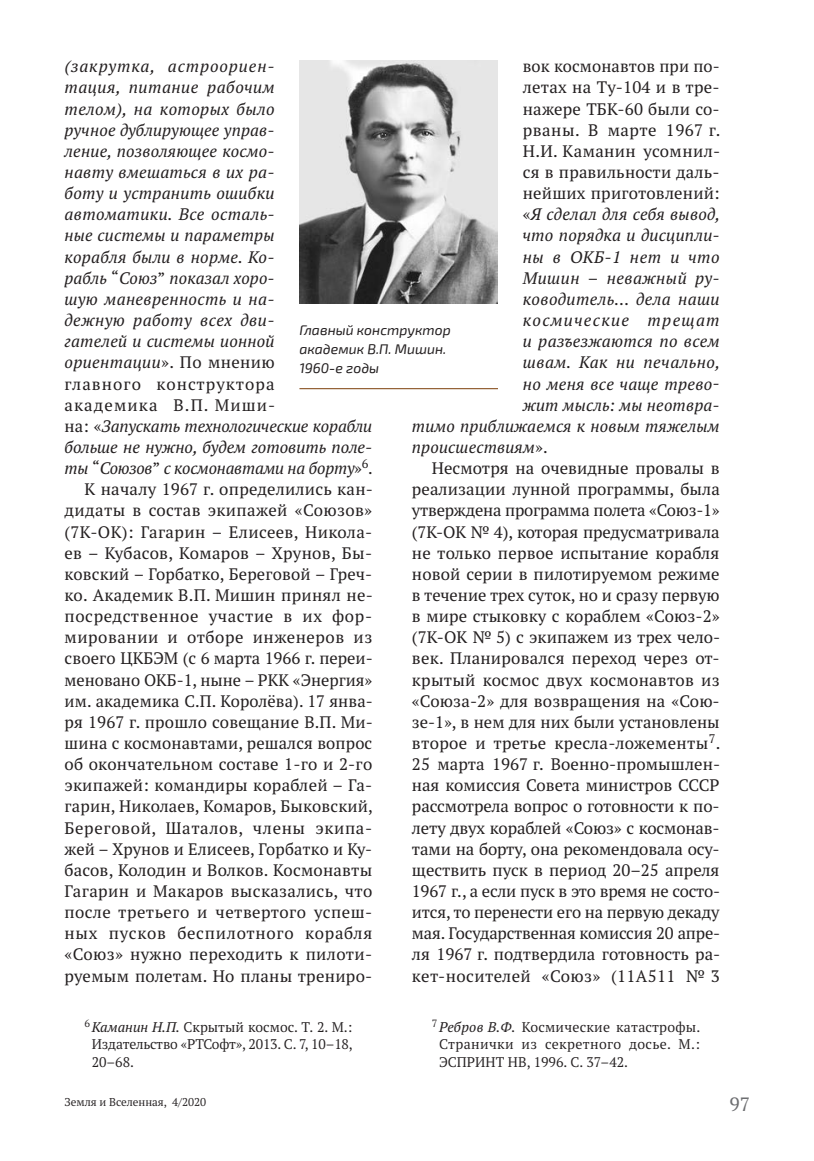
<style>
.page{position:relative;width:814px;height:1161px;background:#fff}
.page>*{position:absolute;margin:0;border:0;box-sizing:border-box;transform-origin:0 0}
.t1{font:19.25px "PT Serif Pro";color:#6c6d70}
.t2{font:16.62px "PT Serif Pro";letter-spacing:.01em;color:#231f20}
.t3{font:italic 16.62px "PT Serif Pro";letter-spacing:.015em;color:#231f20}
.t4{font:16.62px "PT Serif Pro";letter-spacing:-.01em;color:#231f20}
.t5{font:16.62px "PT Serif Pro";letter-spacing:.035em;color:#231f20}
.t6{font:16.62px "PT Serif Pro";letter-spacing:.03em;color:#231f20}
.t7{font:italic 16.62px "PT Serif Pro";letter-spacing:-.01em;color:#231f20}
.t8{font:italic 16.62px "PT Serif Pro";letter-spacing:-.015em;color:#231f20}
.t9{font:italic 16.62px "PT Serif Pro";letter-spacing:-.005em;color:#231f20}
.t10{font:16.62px "PT Serif Pro";letter-spacing:.045em;color:#231f20}
.t11{font:italic 16.62px "PT Serif Pro";letter-spacing:.05em;color:#231f20}
.t12{font:16.62px "PT Serif Pro";letter-spacing:.06em;color:#231f20}
.t13{font:16.62px "PT Serif Pro";letter-spacing:.065em;color:#231f20}
.t14{font:italic 16.62px "PT Serif Pro";letter-spacing:.075em;color:#231f20}
.t15{font:14px/17.5px "PT Serif Pro";color:#231f20;text-align:justify}
.t16{font:italic 14px/19.2px "Exo 2";color:#231f20}
.t17{font:11.38px "PT Serif Pro";color:#231f20}
.s1{font-style:normal}
.s2{font-style:italic}
</style>
<div class="page">
<hr style="left:299px;top:388px;width:199px;height:1px;background:#7c3e08">
<img style="left:299px;top:61px;width:199px;height:243px">
<p class="t11" style="left:64px;top:55px;width:212px">(закрутка, астроориен-</p>
<p class="t3" style="left:64px;top:77px;width:212px">тация, питание рабочим</p>
<p class="t3" style="left:64px;top:98px;width:211px">телом), на которых было</p>
<p class="t3" style="left:64px;top:119px;width:212px">ручное дублирующее управ-</p>
<p class="t3" style="left:64px;top:140px;width:212px">ление, позволяющее космо-</p>
<p class="t3" style="left:64px;top:161px;width:212px">навту вмешаться в их ра-</p>
<p class="t3" style="left:64px;top:182px;width:211px">боту и устранить ошибки</p>
<p class="t3" style="left:64px;top:203px;width:212px">автоматики. Все осталь-</p>
<p class="t3" style="left:64px;top:225px;width:212px">ные системы и параметры</p>
<p class="t3" style="left:64px;top:246px;width:212px">корабля были в норме. Ко-</p>
<p class="t3" style="left:64px;top:267px;width:211px">рабль <span class="s1">“</span>Союз<span class="s1">”</span> показал хоро-</p>
<p class="t3" style="left:64px;top:288px;width:212px">шую маневренность и на-</p>
<p class="t3" style="left:64px;top:309px;width:212px">дежную работу всех дви-</p>
<p class="t3" style="left:64px;top:330px;width:212px">гателей и системы ионной</p>
<p class="t3" style="left:64px;top:351px;width:212px">ориентации<span class="s1">». По мнению</span></p>
<p class="t12" style="left:64px;top:373px;width:211px">главного конструктора</p>
<p class="t13" style="left:64px;top:394px;width:212px">академика В.П. Миши-</p>
<p class="t7" style="left:64px;top:415px;width:309px"><span class="s1">на: «</span>Запускать технологические корабли</p>
<p class="t9" style="left:64px;top:436px;width:309px">больше не нужно, будем готовить поле-</p>
<p class="t8" style="left:64px;top:457px;width:310px">ты <span class="s1">“</span>Союзов<span class="s1">”</span> с космонавтами на борту<span class="s1">»</span><sup>6</sup><span class="s1">.</span></p>
<p class="t2" style="left:84px;top:478px;width:290px">К началу 1967 г. определились кан-</p>
<p class="t2" style="left:64px;top:499px;width:309px">дидаты в состав экипажей «Союзов»</p>
<p class="t2" style="left:64px;top:520px;width:309px">(7К-ОК): Гагарин – Елисеев, Никола-</p>
<p class="t2" style="left:64px;top:542px;width:309px">ев – Кубасов, Комаров – Хрунов, Бы-</p>
<p class="t2" style="left:64px;top:563px;width:309px">ковский – Горбатко, Береговой – Греч-</p>
<p class="t2" style="left:64px;top:584px;width:310px">ко. Академик В.П. Мишин принял не-</p>
<p class="t5" style="left:64px;top:605px;width:309px">посредственное участие в их фор-</p>
<p class="t6" style="left:64px;top:626px;width:309px">мировании и отборе инженеров из</p>
<p class="t2" style="left:64px;top:647px;width:310px">своего ЦКБЭМ (с 6 марта 1966 г. переи-</p>
<p class="t2" style="left:64px;top:668px;width:309px">меновано ОКБ‑1, ныне – РКК «Энергия»</p>
<p class="t2" style="left:64px;top:690px;width:310px">им. академика С.П. Королёва). 17 янва-</p>
<p class="t2" style="left:64px;top:711px;width:310px">ря 1967 г. прошло совещание В.П. Ми-</p>
<p class="t2" style="left:64px;top:732px;width:309px">шина с космонавтами, решался вопрос</p>
<p class="t2" style="left:64px;top:753px;width:309px">об окончательном составе 1-го и 2-го</p>
<p class="t2" style="left:64px;top:774px;width:309px">экипажей: командиры кораблей – Га-</p>
<p class="t2" style="left:64px;top:795px;width:310px">гарин, Николаев, Комаров, Быковский,</p>
<p class="t5" style="left:64px;top:816px;width:309px">Береговой, Шаталов, члены экипа-</p>
<p class="t2" style="left:64px;top:838px;width:309px">жей – Хрунов и Елисеев, Горбатко и Ку-</p>
<p class="t2" style="left:64px;top:859px;width:309px">басов, Колодин и Волков. Космонавты</p>
<p class="t2" style="left:64px;top:880px;width:309px">Гагарин и Макаров высказались, что</p>
<p class="t2" style="left:64px;top:901px;width:309px">после третьего и четвертого успеш-</p>
<p class="t10" style="left:64px;top:922px;width:309px">ных пусков беспилотного корабля</p>
<p class="t2" style="left:64px;top:943px;width:309px">«Союз» нужно переходить к пилоти-</p>
<p class="t2" style="left:64px;top:964px;width:309px">руемым полетам. Но планы трениро-</p>
<p class="t15" style="left:92px;top:1018px;width:262px;text-indent:-7px"><sup>6</sup> <span class="s2">Каманин Н.П.</span> Скрытый космос. Т. 2. М.:<br>Издательство «РТСофт», 2013. С. 7, 10–18, 20–68.</p>
<p class="t2" style="left:523px;top:55px;width:198px">вок космонавтов при по-</p>
<p class="t2" style="left:523px;top:77px;width:198px">летах на Ту‑104 и в тре-</p>
<p class="t2" style="left:523px;top:98px;width:198px">нажере ТБК‑60 были со-</p>
<p class="t6" style="left:523px;top:119px;width:199px">рваны. В марте 1967 г.</p>
<p class="t2" style="left:523px;top:140px;width:199px">Н.И. Каманин усомнил-</p>
<p class="t2" style="left:523px;top:161px;width:198px">ся в правильности даль-</p>
<p class="t2" style="left:523px;top:182px;width:198px">нейших приготовлений:</p>
<p class="t3" style="left:523px;top:203px;width:199px"><span class="s1">«</span>Я сделал для себя вывод,</p>
<p class="t3" style="left:523px;top:225px;width:198px">что порядка и дисципли-</p>
<p class="t3" style="left:523px;top:246px;width:198px">ны в ОКБ‑1 нет и что</p>
<p class="t3" style="left:523px;top:267px;width:198px">Мишин <span class="s1">–</span> неважный ру-</p>
<p class="t3" style="left:523px;top:288px;width:198px">ководитель… дела наши</p>
<p class="t14" style="left:523px;top:309px;width:198px">космические трещат</p>
<p class="t3" style="left:523px;top:330px;width:198px">и разъезжаются по всем</p>
<p class="t3" style="left:523px;top:351px;width:199px">швам. Как ни печально,</p>
<p class="t3" style="left:523px;top:373px;width:198px">но меня все чаще трево-</p>
<p class="t3" style="left:523px;top:394px;width:198px">жит мысль: мы неотвра-</p>
<p class="t3" style="left:412px;top:415px;width:309px">тимо приближаемся к новым тяжелым</p>
<p class="t3" style="left:412px;top:436px;width:137px">происшествиям<span class="s1">».</span></p>
<p class="t2" style="left:432px;top:457px;width:289px">Несмотря на очевидные провалы в</p>
<p class="t2" style="left:412px;top:478px;width:309px">реализации лунной программы, была</p>
<p class="t4" style="left:412px;top:499px;width:309px">утверждена программа полета «Союз‑1»</p>
<p class="t4" style="left:412px;top:520px;width:309px">(7К-ОК № 4), которая предусматривала</p>
<p class="t2" style="left:412px;top:542px;width:309px">не только первое испытание корабля</p>
<p class="t2" style="left:412px;top:563px;width:309px">новой серии в пилотируемом режиме</p>
<p class="t2" style="left:412px;top:584px;width:309px">в течение трех суток, но и сразу первую</p>
<p class="t2" style="left:412px;top:605px;width:309px">в мире стыковку с кораблем «Союз‑2»</p>
<p class="t2" style="left:412px;top:626px;width:310px">(7К-ОК № 5) с экипажем из трех чело-</p>
<p class="t2" style="left:412px;top:647px;width:309px">век. Планировался переход через от-</p>
<p class="t2" style="left:412px;top:668px;width:309px">крытый космос двух космонавтов из</p>
<p class="t2" style="left:412px;top:690px;width:309px">«Союза‑2» для возвращения на «Сою-</p>
<p class="t2" style="left:412px;top:711px;width:309px">зе‑1», в нем для них были установлены</p>
<p class="t2" style="left:412px;top:732px;width:310px">второе и третье кресла-ложементы<sup>7</sup>.</p>
<p class="t2" style="left:412px;top:753px;width:310px">25 марта 1967 г. Военно-промышлен-</p>
<p class="t2" style="left:412px;top:774px;width:309px">ная комиссия Совета министров СССР</p>
<p class="t2" style="left:412px;top:795px;width:309px">рассмотрела вопрос о готовности к по-</p>
<p class="t4" style="left:412px;top:816px;width:309px">лету двух кораблей «Союз» с космонав-</p>
<p class="t2" style="left:412px;top:838px;width:309px">тами на борту, она рекомендовала осу-</p>
<p class="t2" style="left:412px;top:859px;width:309px">ществить пуск в период 20–25 апреля</p>
<p class="t4" style="left:412px;top:880px;width:310px">1967 г., а если пуск в это время не состо-</p>
<p class="t4" style="left:412px;top:901px;width:309px">ится, то перенести его на первую декаду</p>
<p class="t4" style="left:412px;top:922px;width:310px">мая. Государственная комиссия 20 апре-</p>
<p class="t2" style="left:412px;top:943px;width:310px">ля 1967 г. подтвердила готовность ра-</p>
<p class="t2" style="left:412px;top:964px;width:309px">кет-носителей «Союз» (11А511 № 3</p>
<p class="t15" style="left:439px;top:1018px;width:262px;text-indent:-7px"><sup>7</sup><span class="s2">Ребров В.Ф.</span> Космические катастрофы.<br>Странички из секретного досье. М.:<br>ЭСПРИНТ НВ, 1996. С. 37–42.</p>
<p class="t16" style="left:299px;top:321px;width:153px">Главный конструктор академик В.П. Мишин.<br>1960-е годы</p>
<p class="t17" style="left:64px;top:1094px;width:143px">Земля и Вселенная, 4/2020</p>
<p class="t1" style="left:729px;top:1092px;width:22px">97</p>
</div>
